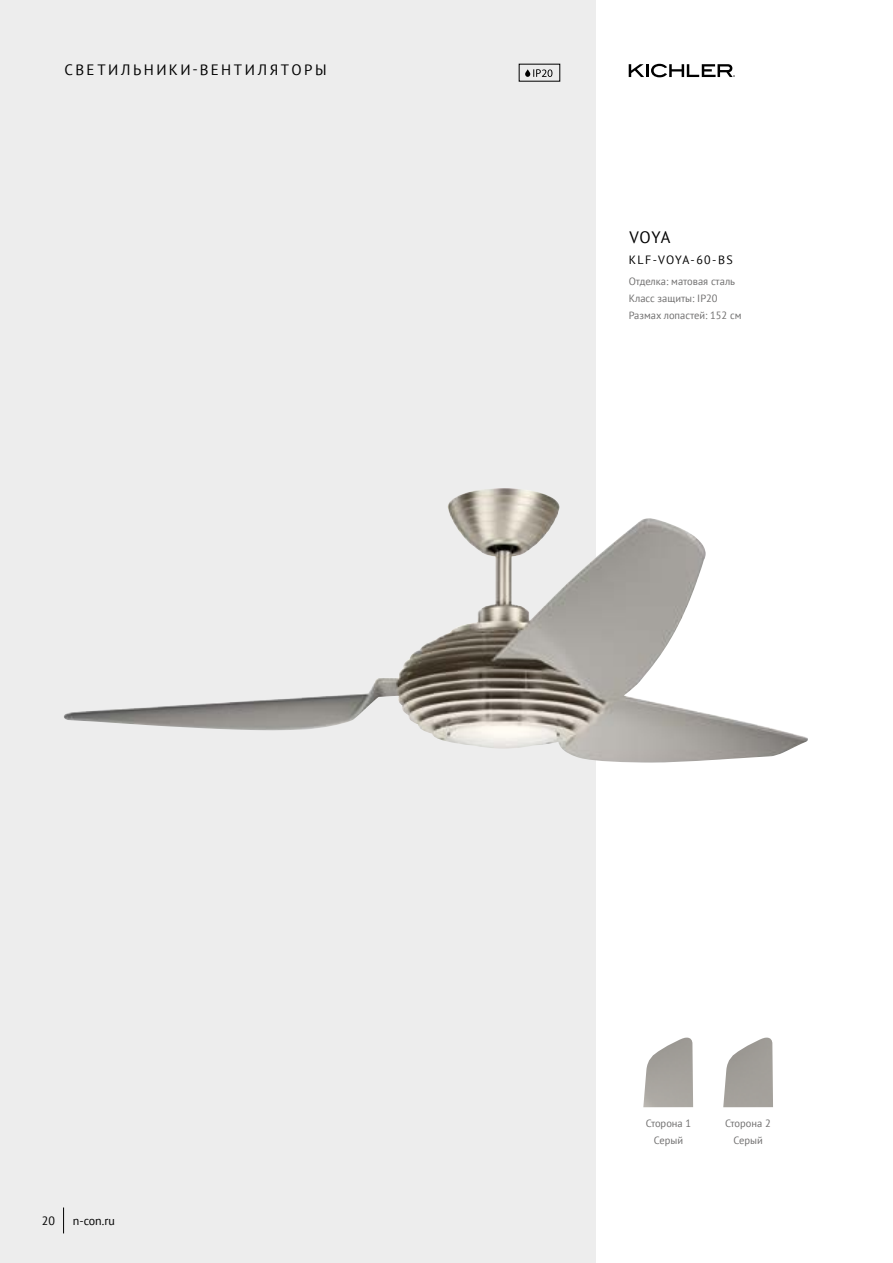
<style>
.page{position:relative;width:893px;height:1263px;background:#fff}
.page>*{position:absolute;margin:0;border:0;box-sizing:border-box;transform-origin:0 0}
.t1{font:16.5px "PT Sans";color:#000}
.t2{font:15px "PT Sans";letter-spacing:.165em;color:#000}
.t3{font:12px "PT Sans";letter-spacing:.12em;color:#000}
.t4{font:12px "PT Sans";letter-spacing:.08em;color:#000}
.t5{font:10.5px/16.8px "PT Sans";color:#706f6f;text-align:center}
</style>
<div class="page">
<svg style="left:629px;top:64px;width:106px;height:13px"></svg>
<div style="left:0;top:0;width:595px;height:1263px;background:#ededed"></div>
<svg style="left:63px;top:1207px;width:1px;height:26px"></svg>
<img style="left:64px;top:488px;width:744px;height:274px">
<svg style="left:525px;top:69px;width:27px;height:8px"></svg>
<img style="left:643px;top:1037px;width:50px;height:70px">
<img style="left:723px;top:1037px;width:50px;height:70px">
<h2 class="t2" style="left:64px;top:60px;width:264px">СВЕТИЛЬНИКИ-ВЕНТИЛЯТОРЫ</h2>
<h1 class="t1" style="left:629px;top:227px;width:43px">VOYA</h1>
<p class="t3" style="left:629px;top:252px;width:106px">KLF-VOYA-60-BS</p>
<p class="t5" style="left:629px;top:273px;width:114px;text-align:left">Отделка: матовая сталь<br>Класс защиты: IP20<br>Размах лопастей: 152 см</p>
<p class="t4" style="left:42px;top:1212px;width:15px">20</p>
<p class="t4" style="left:73px;top:1212px;width:44px">n-con.ru</p>
<p class="t5" style="left:646px;top:1114px;width:47px">Сторона 1<br>Серый</p>
<p class="t5" style="left:725px;top:1114px;width:47px">Сторона 2<br>Серый</p>
</div>
